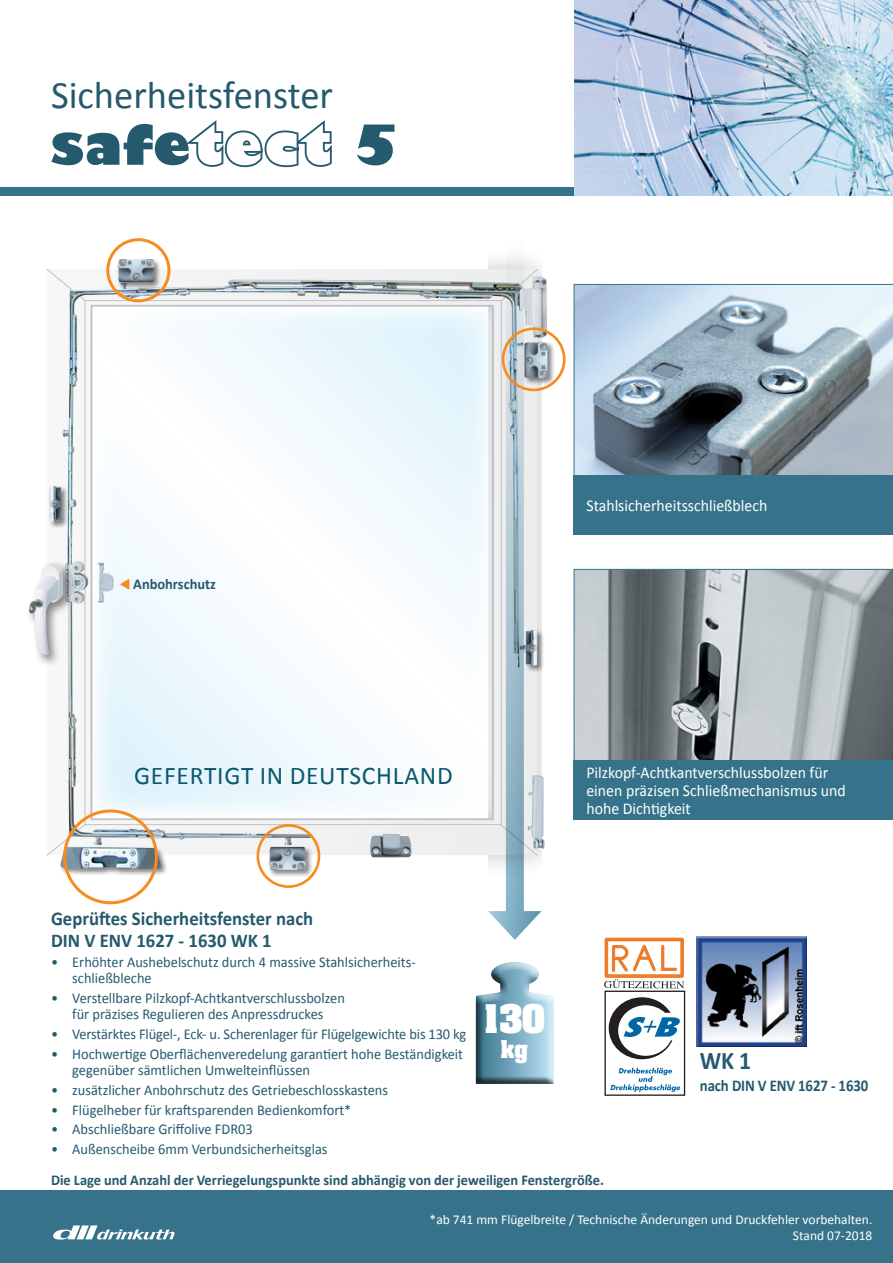
<style>
.page{position:relative;width:893px;height:1263px;background:#fff}
.page>*{position:absolute;margin:0;border:0;box-sizing:border-box;transform-origin:0 0}
.t1{font:800 54px "Gill Sans";letter-spacing:.03em;color:#255a6e}
.t2{font:39px "Calibri";color:#255a6e}
.t3{font:700 33.6px "Aachen";color:#fff}
.t4{font:25.5px "Calibri";letter-spacing:.03em;color:#0b576d}
.t5{font:700 25.5px "Calibri";color:#255a6e;scale:.93 1}
.t6{font:700 21px "Aachen";color:#fff}
.t7{font:700 19.5px "Calibri";color:#255a6e;scale:.96 1}
.t8{font:16.5px/18px "Calibri";color:#fff;scale:.96 1}
.t9{font:700 16.5px "Calibri";letter-spacing:-.01em;color:#255a6e;scale:.9 1}
.t10{font:15px/16.5px "Calibri";color:#255a6e;scale:.96 1}
.t11{font:700 15px "Calibri";color:#255a6e;scale:.96 1}
.t12{font:13.5px/16.2px "Calibri";color:#fff;text-align:right}
.s1{color:#fff}
.s2{color:#f68b1f}
</style>
<div class="page">
<div style="left:0;top:187px;width:893px;height:9px;background:#36738a"></div>
<div style="left:0;top:1191px;width:893px;height:72px;background:#36738a"></div>
<svg style="left:186px;top:120px;width:146px;height:48px"></svg>
<img style="left:574px;top:0;width:319px;height:196px">
<svg style="left:53px;top:1225px;width:122px;height:14px"></svg>
<img style="left:697px;top:936px;width:110px;height:111px">
<svg style="left:604px;top:938px;width:80px;height:50px"></svg>
<div style="left:604px;top:990px;width:81px;height:106px;border:1px solid #231f20"></div>
<svg style="left:609px;top:997px;width:71px;height:62px"></svg>
<svg style="left:610px;top:1067px;width:70px;height:25px"></svg>
<img style="left:67px;top:238px;width:497px;height:650px">
<div style="left:62px;top:269px;width:475px;height:586px;background:#f0f0f1"></div>
<svg style="left:46px;top:269px;width:39px;height:32px"></svg>
<svg style="left:501px;top:269px;width:37px;height:32px"></svg>
<svg style="left:46px;top:824px;width:17px;height:32px"></svg>
<svg style="left:501px;top:824px;width:37px;height:32px"></svg>
<div style="left:524px;top:628px;width:21px;height:45px;background:#231f20;opacity:.55"></div>
<img style="left:533px;top:630px;width:4px;height:36px">
<div style="left:48px;top:484px;width:21px;height:45px;background:#231f20;opacity:.55"></div>
<img style="left:49px;top:486px;width:12px;height:36px">
<img style="left:63px;top:277px;width:470px;height:568px">
<div style="left:117px;top:258px;width:45px;height:32px;background:#231f20;opacity:.55"></div>
<img style="left:118px;top:259px;width:37px;height:23px">
<div style="left:106px;top:238px;width:64px;height:64px;border:3px solid #f68b1f;border-radius:50%"></div>
<div style="left:257px;top:824px;width:63px;height:64px;border:3px solid #f68b1f;border-radius:50%"></div>
<div style="left:268px;top:845px;width:45px;height:32px;background:#231f20;opacity:.55"></div>
<img style="left:269px;top:847px;width:37px;height:23px">
<div style="left:26px;top:559px;width:50px;height:108px;background:#231f20;opacity:.55"></div>
<img style="left:29px;top:563px;width:34px;height:92px">
<svg style="left:574px;top:569px;width:319px;height:191px"></svg>
<div style="left:574px;top:760px;width:319px;height:60px;background:#36738a"></div>
<svg style="left:574px;top:284px;width:319px;height:191px"></svg>
<div style="left:574px;top:475px;width:319px;height:60px;background:#36738a"></div>
<img style="left:370px;top:834px;width:42px;height:23px">
<div style="left:59px;top:845px;width:109px;height:32px;background:#231f20;opacity:.55"></div>
<img style="left:60px;top:847px;width:101px;height:22px">
<div style="left:63px;top:809px;width:95px;height:95px;border:3px solid #f68b1f;border-radius:50%"></div>
<svg style="left:506px;top:238px;width:18px;height:673px"></svg>
<svg style="left:488px;top:911px;width:53px;height:29px"></svg>
<div style="left:474px;top:959px;width:81px;height:122px;background:#fff;opacity:.75"></div>
<div style="left:474px;top:965px;width:81px;height:120px;background:#231f20;opacity:.75"></div>
<div style="left:502px;top:327px;width:64px;height:64px;border:3px solid #f68b1f;border-radius:50%"></div>
<div style="left:523px;top:341px;width:32px;height:45px;background:#231f20;opacity:.55"></div>
<img style="left:524px;top:342px;width:23px;height:37px">
<p class="t2" style="left:51px;top:70px;width:284px">Sicherheitsfenster</p>
<p class="t1" style="left:51px;top:103px;width:349px">safe<span class="s1">tect</span> 5</p>
<p class="t11" style="left:119px;top:574px;width:102px"><span class="s2">▼</span> Anbohrschutz</p>
<p class="t4" style="left:134px;top:759px;width:320px">GEFERTIGT IN DEUTSCHLAND</p>
<p class="t8" style="left:586px;top:497px;width:190px">Stahlsicherheitsschließblech</p>
<p class="t8" style="left:586px;top:764px;width:272px">Pilzkopf-Achtkantverschlussbolzen für einen präzisen Schließmechanismus und hohe Dichtigkeit</p>
<p class="t7" style="left:51px;top:906px;width:275px">Geprüftes Sicherheitsfenster nach</p>
<p class="t7" style="left:51px;top:928px;width:231px">DIN V ENV 1627 - 1630 WK 1</p>
<p class="t10" style="left:72px;top:953px;width:359px;text-indent:-21px">• Erhöhter Aushebelschutz durch 4 massive Stahlsicherheits&shy;schließbleche</p>
<p class="t10" style="left:51px;top:990px;width:308px;text-align:center">• Verstellbare Pilzkopf-Achtkantverschlussbolzen für präzises Regulieren des Anpressdruckes</p>
<p class="t10" style="left:51px;top:1026px;width:434px">• Verstärktes Flügel-, Eck- u. Scherenlager für Flügelgewichte bis 130 kg</p>
<p class="t10" style="left:72px;top:1045px;width:409px;text-indent:-21px">• Hochwertige Oberflächenveredelung garantiert hohe Beständigkeit gegenüber sämtlichen Umwelteinflüssen</p>
<p class="t10" style="left:51px;top:1082px;width:353px">• zusätzlicher Anbohrschutz des Getriebeschlosskastens</p>
<p class="t10" style="left:51px;top:1101px;width:314px">• Flügelheber für kraftsparenden Bedienkomfort*</p>
<p class="t10" style="left:51px;top:1121px;width:212px">• Abschließbare Griffolive FDR03</p>
<p class="t10" style="left:51px;top:1141px;width:290px">• Außenscheibe 6mm Verbundsicherheitsglas</p>
<p class="t11" style="left:51px;top:1170px;width:577px">Die Lage und Anzahl der Verriegelungspunkte sind abhängig von der jeweiligen Fenstergröße.</p>
<p class="t3" style="left:484px;top:994px;width:63px">130</p>
<p class="t6" style="left:501px;top:1034px;width:29px">kg</p>
<p class="t5" style="left:700px;top:1045px;width:56px">WK 1</p>
<p class="t9" style="left:700px;top:1076px;width:189px">nach DIN V ENV 1627 - 1630</p>
<p class="t12" style="left:430px;top:1211px;width:444px">*ab 741 mm Flügelbreite / Technische Änderungen und Druckfehler vorbehalten.<br>Stand 07-2018</p>
</div>
